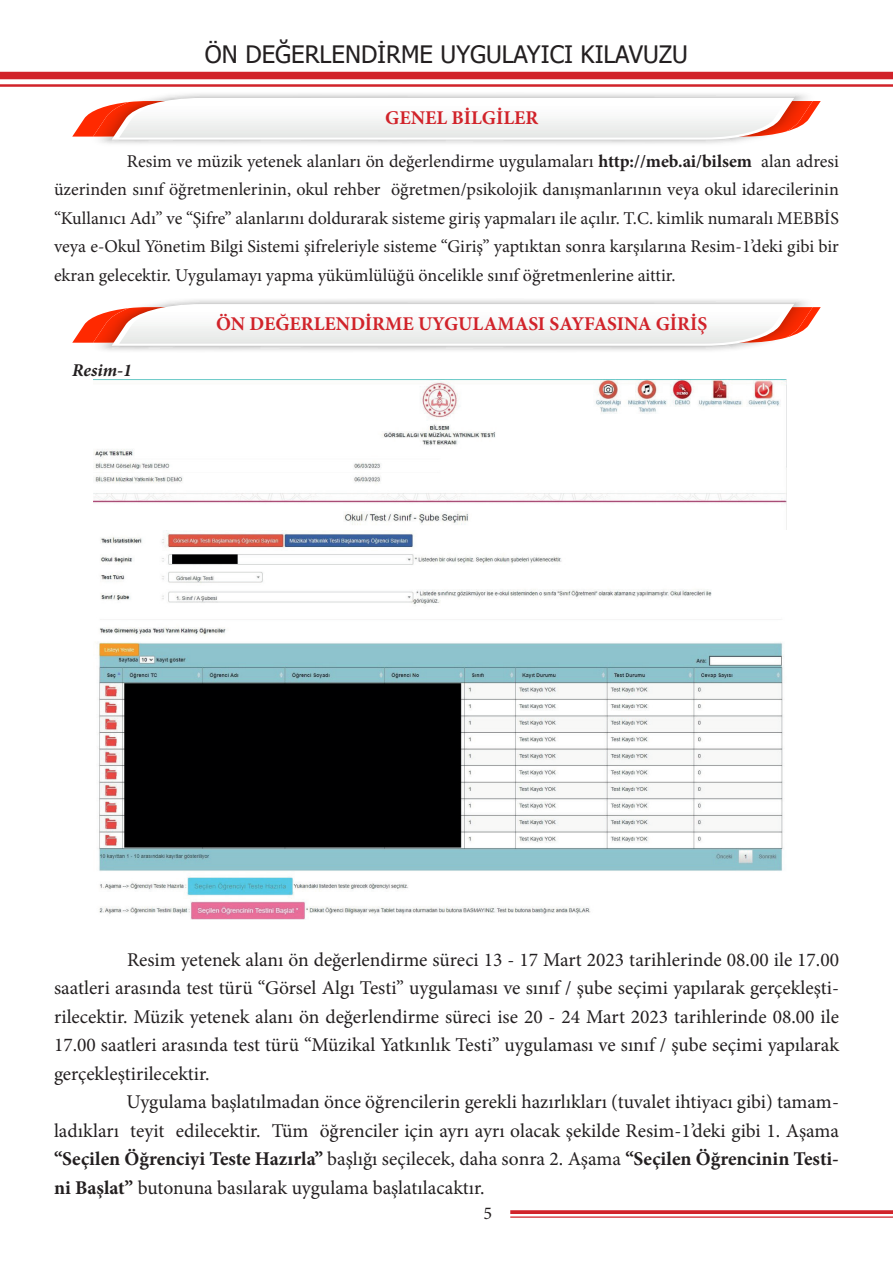
<style>
.page{position:relative;width:893px;height:1263px;background:#fff}
.page>*{position:absolute;margin:0;border:0;box-sizing:border-box;transform-origin:0 0}
.t1{font:24px "Tahoma";color:#231f20}
.t2{font:19.5px/28.5px "Minion Pro";color:#231f20;text-align:justify}
.t3{font:700 19.5px "Minion Pro";color:#d1232a}
.t4{font:18px/28.5px "Minion Pro";color:#231f20;text-align:justify}
.t5{font:italic 700 18px "Minion Pro";letter-spacing:-.005em;color:#231f20}
.s1{font-weight:700}
</style>
<div class="page">
<div style="left:0;top:72px;width:893px;height:7px;background:#d1232a"></div>
<hr style="left:0;top:84px;width:893px;height:3px;background:#d1232a">
<svg style="left:510px;top:1210px;width:383px;height:4px;fill:#d1242b"></svg>
<hr style="left:510px;top:1216px;width:383px;height:2px;background:#d1232a">
<svg style="left:72px;top:98px;width:749px;height:42px"></svg>
<svg style="left:72px;top:304px;width:749px;height:42px"></svg>
<img style="left:93px;top:379px;width:693px;height:152px">
<img style="left:98px;top:533px;width:685px;height:387px">
<p class="t1" style="left:205px;top:38px;width:485px">ÖN DEĞERLENDİRME UYGULAYICI KILAVUZU</p>
<p class="t3" style="left:385px;top:104px;width:155px">GENEL BİLGİLER</p>
<p class="t4" style="left:54px;top:147px;width:786px;text-indent:73px">Resim ve müzik yetenek alanları ön değerlendirme uygulamaları <span class="s1">http://meb.ai/bilsem</span> alan adresi üzerinden sınıf öğretmenlerinin, okul rehber öğretmen/psikolojik danışmanlarının veya okul idarecilerinin “Kullanıcı Adı” ve “Şifre” alanlarını doldurarak sisteme giriş yapmaları ile açılır. T.C. kimlik numaralı MEBBİS veya e-Okul Yönetim Bilgi Sistemi şifreleriyle sisteme “Giriş” yaptıktan sonra karşılarına Resim-1’deki gibi bir ekran gelecektir. Uygulamayı yapma yükümlülüğü öncelikle sınıf öğretmenlerine aittir.</p>
<p class="t5" style="left:72px;top:357px;width:61px">Resim-1</p>
<p class="t3" style="left:216px;top:310px;width:493px">ÖN DEĞERLENDİRME UYGULAMASI SAYFASINA GİRİŞ</p>
<p class="t2" style="left:54px;top:945px;width:787px;text-indent:73px">Resim yetenek alanı ön değerlendirme süreci 13 - 17 Mart 2023 tarihlerinde 08.00 ile 17.00 saatleri arasında test türü “Görsel Algı Testi” uygulaması ve sınıf / şube seçimi yapılarak gerçekleşti&shy;rilecektir. Müzik yetenek alanı ön değerlendirme süreci ise 20 - 24 Mart 2023 tarihlerinde 08.00 ile 17.00 saatleri arasında test türü “Müzikal Yatkınlık Testi” uygulaması ve sınıf / şube seçimi yapılarak gerçekleştirilecektir.</p>
<p class="t2" style="left:54px;top:1088px;width:787px;text-indent:73px">Uygulama başlatılmadan önce öğrencilerin gerekli hazırlıkları (tuvalet ihtiyacı gibi) tamam&shy;ladıkları teyit edilecektir. Tüm öğrenciler için ayrı ayrı olacak şekilde Resim-1’deki gibi 1. Aşama <span class="s1">“Seçilen Öğrenciyi Teste Hazırla”</span> başlığı seçilecek, daha sonra 2. Aşama <span class="s1">“Seçilen Öğrencinin Testi&shy;ni Başlat”</span> butonuna basılarak uygulama başlatılacaktır.</p>
<p class="t4" style="left:483px;top:1199px;width:10px">5</p>
</div>
